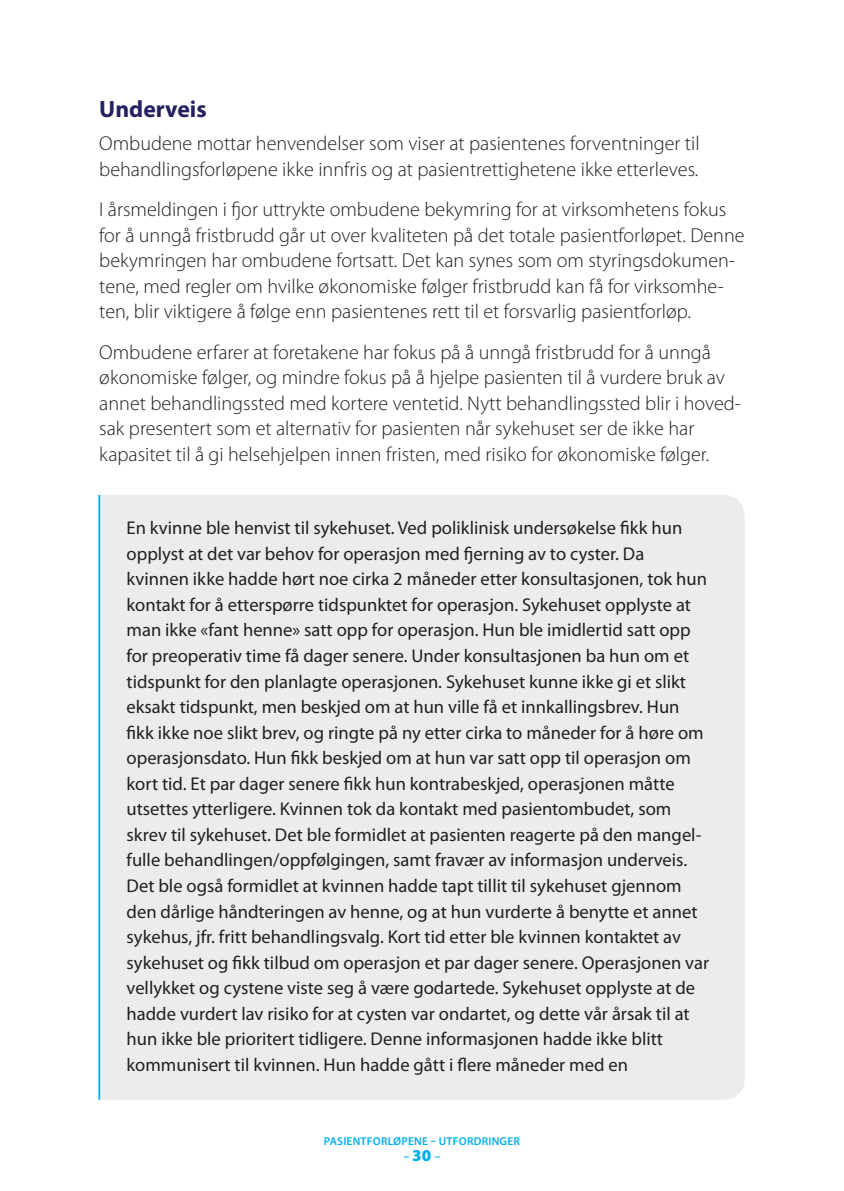
<style>
.page{position:relative;width:844px;height:1191px;background:#fff}
.page>*{position:absolute;margin:0;border:0;box-sizing:border-box;transform-origin:0 0}
.t1{font:700 23.62px "Myriad Pro";color:#252161}
.t2{font:300 20.12px/25.6px "Myriad Pro";color:#231f20}
.t3{font:18.55px/25.6px "Myriad Pro";color:#231f20}
.t4{font:600 12.25px "Myriad Pro";color:#00aeef}
.t5{font:600 11.38px "Myriad Pro";letter-spacing:.02em;color:#00aeef}
.s1{font-weight:900;font-size:16.62px}
</style>
<div class="page">
<div style="left:100px;top:495px;width:644px;height:604px;background:#ececee"></div>
<hr style="left:98px;top:495px;width:2px;height:604px;background:#00aeef">
<p class="t1" style="left:99px;top:94px;width:109px">Underveis</p>
<p class="t2" style="left:99px;top:131px;width:601px">Ombudene mottar henvendelser som viser at pasientenes forventninger til behandlingsforløpene ikke innfris og at pasientrettighetene ikke etterleves.</p>
<p class="t2" style="left:99px;top:197px;width:646px">I årsmeldingen i fjor uttrykte ombudene bekymring for at virksomhetens fokus for å unngå fristbrudd går ut over kvaliteten på det totale pasientforløpet. Denne bekymringen har ombudene fortsatt. Det kan synes som om styringsdokumen&shy;tene, med regler om hvilke økonomiske følger fristbrudd kan få for virksomhe&shy;ten, blir viktigere å følge enn pasientenes rett til et forsvarlig pasientforløp.</p>
<p class="t2" style="left:99px;top:339px;width:643px">Ombudene erfarer at foretakene har fokus på å unngå fristbrudd for å unngå økonomiske følger, og mindre fokus på å hjelpe pasienten til å vurdere bruk av annet behandlingssted med kortere ventetid. Nytt behandlingssted blir i hoved&shy;sak presentert som et alternativ for pasienten når sykehuset ser de ikke har kapasitet til å gi helsehjelpen innen fristen, med risiko for økonomiske følger.</p>
<p class="t3" style="left:126px;top:515px;width:584px">En kvinne ble henvist til sykehuset. Ved poliklinisk undersøkelse fikk hun opplyst at det var behov for operasjon med fjerning av to cyster. Da kvinnen ikke hadde hørt noe cirka 2 måneder etter konsultasjonen, tok hun kontakt for å etterspørre tidspunktet for operasjon. Sykehuset opplyste at man ikke «fant henne» satt opp for operasjon. Hun ble imidlertid satt opp for preoperativ time få dager senere. Under konsultasjonen ba hun om et tidspunkt for den planlagte operasjonen. Sykehuset kunne ikke gi et slikt eksakt tidspunkt, men beskjed om at hun ville få et innkallingsbrev. Hun fikk ikke noe slikt brev, og ringte på ny etter cirka to måneder for å høre om operasjonsdato. Hun fikk beskjed om at hun var satt opp til operasjon om kort tid. Et par dager senere fikk hun kontrabeskjed, operasjonen måtte utsettes ytterligere. Kvinnen tok da kontakt med pasientombudet, som skrev til sykehuset. Det ble formidlet at pasienten reagerte på den mangel&shy;fulle behandlingen/oppfølgingen, samt fravær av informasjon underveis.<br>Det ble også formidlet at kvinnen hadde tapt tillit til sykehuset gjennom den dårlige håndteringen av henne, og at hun vurderte å benytte et annet sykehus, jfr. fritt behandlingsvalg. Kort tid etter ble kvinnen kontaktet av sykehuset og fikk tilbud om operasjon et par dager senere. Operasjonen var vellykket og cystene viste seg å være godartede. Sykehuset opplyste at de hadde vurdert lav risiko for at cysten var ondartet, og dette vår årsak til at hun ikke ble prioritert tidligere. Denne informasjonen hadde ikke blitt kommunisert til kvinnen. Hun hadde gått i flere måneder med en</p>
<p class="t5" style="left:324px;top:1134px;width:197px">PASIENTFORLØPENE – UTFORDRINGER</p>
<p class="t4" style="left:403px;top:1149px;width:39px">– <span class="s1">30</span> –</p>
</div>
